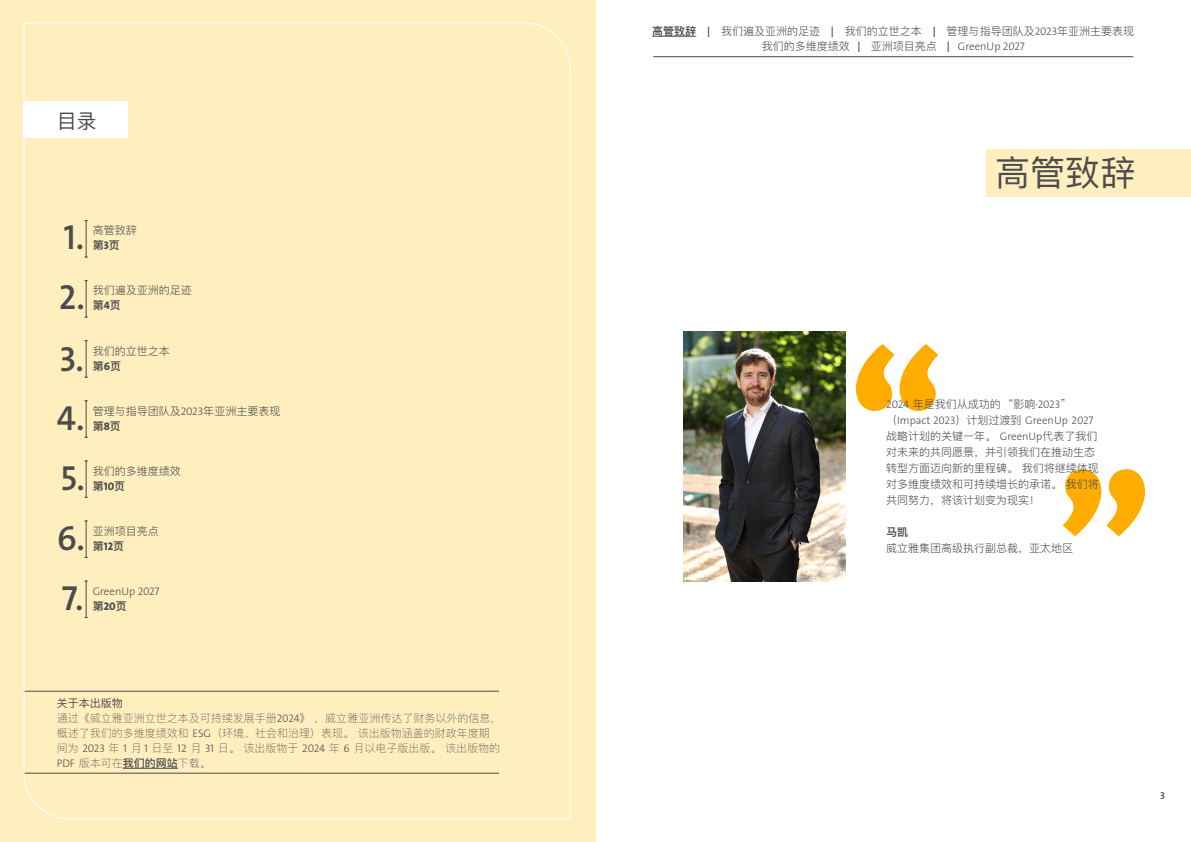
<style>
.page{position:relative;width:1191px;height:842px;background:#fff}
.page>*{position:absolute;margin:0;border:0;box-sizing:border-box;transform-origin:0 0}
.t1{font:167.8px "The Sans Veolia W9 Blk";color:#ffac00}
.t2{font:35px/60.1px "The Sans Veolia W6 Se Bld";color:#4b4c4d;text-align:justify}
.t3{font:35px "Ping Fang SC";color:#4b4c4d}
.t4{font:20px "Ping Fang SC";color:#4b4c4d}
.t5{font:300 11px/15px "Ping Fang SC";color:#4b4c4d}
.t6{font:100 11px/15px "Ping Fang SC";color:#4b4c4d}
.t7{font:11px "The Sans Veolia W3 Lig";color:#4b4c4d}
.t8{font:600 11px "Ping Fang SC";color:#4b4c4d}
.t9{font:10px "The Sans Veolia W6 Se Bld";color:#4b4c4d}
.s1{font-weight:600}
.s2{font-family:"The Sans Veolia W8 Ex Bld";font-weight:400}
.s3{font-family:"The Sans Veolia W3 Lig";font-weight:400}
.s4{font-weight:400}
.s5{font-weight:500}
.s6{font-family:"The Sans Veolia W6 Se Bld";font-weight:400;font-size:15.3px}
.s7{font-family:"Ping Fang SC";font-weight:300}
</style>
<div class="page">
<img style="left:683px;top:332px;width:162px;height:249px">
<div style="left:986px;top:149px;width:205px;height:48px;background:#ffefbf"></div>
<hr style="left:595px;top:0;width:1px;height:842px;background:#a3a4a8">
<hr style="left:653px;top:57px;width:480px;height:1px;background:#4b4c4d">
<div style="left:0;top:0;width:595px;height:842px;background:#ffefbf"></div>
<svg style="left:23px;top:22px;width:548px;height:798px"></svg>
<hr style="left:86px;top:221px;width:1px;height:36px;background:#4b4c4d">
<hr style="left:86px;top:281px;width:1px;height:36px;background:#4b4c4d">
<hr style="left:86px;top:341px;width:1px;height:36px;background:#4b4c4d">
<hr style="left:86px;top:401px;width:1px;height:36px;background:#4b4c4d">
<hr style="left:86px;top:461px;width:1px;height:36px;background:#4b4c4d">
<hr style="left:86px;top:521px;width:1px;height:36px;background:#4b4c4d">
<hr style="left:86px;top:581px;width:1px;height:36px;background:#4b4c4d">
<hr style="left:652px;top:36px;width:44px;height:1px;background:#4b4c4d">
<h3 class="t4" style="left:57px;top:109px;width:41px">目录</h3>
<h2 class="t2" style="left:57px;top:208px;width:30px">1.<br>2.<br>3.<br>4.<br>5.<br>6.<br>7.</h2>
<p class="t5" style="left:93px;top:223px;width:45px">高管致辞<span class="s1">第</span><span class="s2">3</span><span class="s1">页</span></p>
<p class="t5" style="left:93px;top:283px;width:100px">我们遍及亚洲的足迹<span class="s1">第</span><span class="s2">4</span><span class="s1">页</span></p>
<p class="t5" style="left:93px;top:343px;width:78px">我们的立世之本<span class="s1">第</span><span class="s2">6</span><span class="s1">页</span></p>
<p class="t5" style="left:93px;top:403px;width:189px">管理与指导团队及<span class="s3">2023</span>年亚洲主要表现<span class="s1">第</span><span class="s2">8</span><span class="s1">页</span></p>
<p class="t5" style="left:93px;top:463px;width:89px">我们的多维度绩效<span class="s1">第</span><span class="s2">10</span><span class="s1">页</span></p>
<p class="t5" style="left:93px;top:523px;width:67px">亚洲项目亮点<span class="s1">第</span><span class="s2">12</span><span class="s1">页</span></p>
<p class="t7" style="left:93px;top:584px;width:68px">GreenUp 2027</p>
<p class="t8" style="left:93px;top:599px;width:35px">第<span class="s2">20</span>页</p>
<p class="t6" style="left:57px;top:695px;width:446px"><span class="s4">关于本出版物<br></span>通过《威立雅亚洲立世之本及可持续发展手册<span class="s3">2024</span>》 ，威立雅亚洲传达了财务以外的信息，概述了我们的多维度绩效和 <span class="s3">ESG</span>（环境、社会和治理）表现。 该出版物涵盖的财政年度期间为 <span class="s3">2023</span> 年 <span class="s3">1</span> 月 <span class="s3">1</span> 日至 <span class="s3">12</span> 月 <span class="s3">31</span> 日。 该出版物于 <span class="s3">2024</span> 年 <span class="s3">6</span> 月以电子版出版。 该出版物的<span class="s3">PDF</span> 版本可在<span class="s5">我们的网站</span>下载。</p>
<p class="t5" style="left:652px;top:23px;width:483px;text-align:center"><span class="s1">高管致辞</span> <span class="s6">I</span> 我们遍及亚洲的足迹 <span class="s6">I</span> 我们的立世之本 <span class="s6">I</span> 管理与指导团队及<span class="s3">2023</span>年亚洲主要表现我们的多维度绩效 <span class="s6">I</span> 亚洲项目亮点 <span class="s6">I</span> <span class="s3">GreenUp 2027</span></p>
<h2 class="t3" style="left:995px;top:151px;width:141px">高管致辞</h2>
<h1 class="t1" style="left:849px;top:306px;width:95px">“</h1>
<p class="t5" style="left:886px;top:396px;width:181px"><span class="s3">2024</span> 年是我们从成功的 “影响<span class="s3">·2023</span>”</p>
<p class="t7" style="left:886px;top:413px;width:209px"><span class="s7">（</span>Impact 2023<span class="s7">）计划过渡到</span> GreenUp 2027</p>
<p class="t5" style="left:886px;top:428px;width:214px;line-height:16px">战略计划的关键一年。 <span class="s3">GreenUp</span>代表了我们对未来的共同愿景，并引领我们在推动生态转型方面迈向新的里程碑。 我们将继续体现对多维度绩效和可持续增长的承诺。 我们将共同努力，将该计划变为现实！</p>
<p class="t8" style="left:886px;top:525px;width:23px">马凯</p>
<p class="t5" style="left:886px;top:541px;width:189px">威立雅集团高级执行副总裁，亚太地区</p>
<h1 class="t1" style="left:1057px;top:429px;width:95px">”</h1>
<p class="t9" style="left:1160px;top:789px;width:6px">3</p>
</div>
